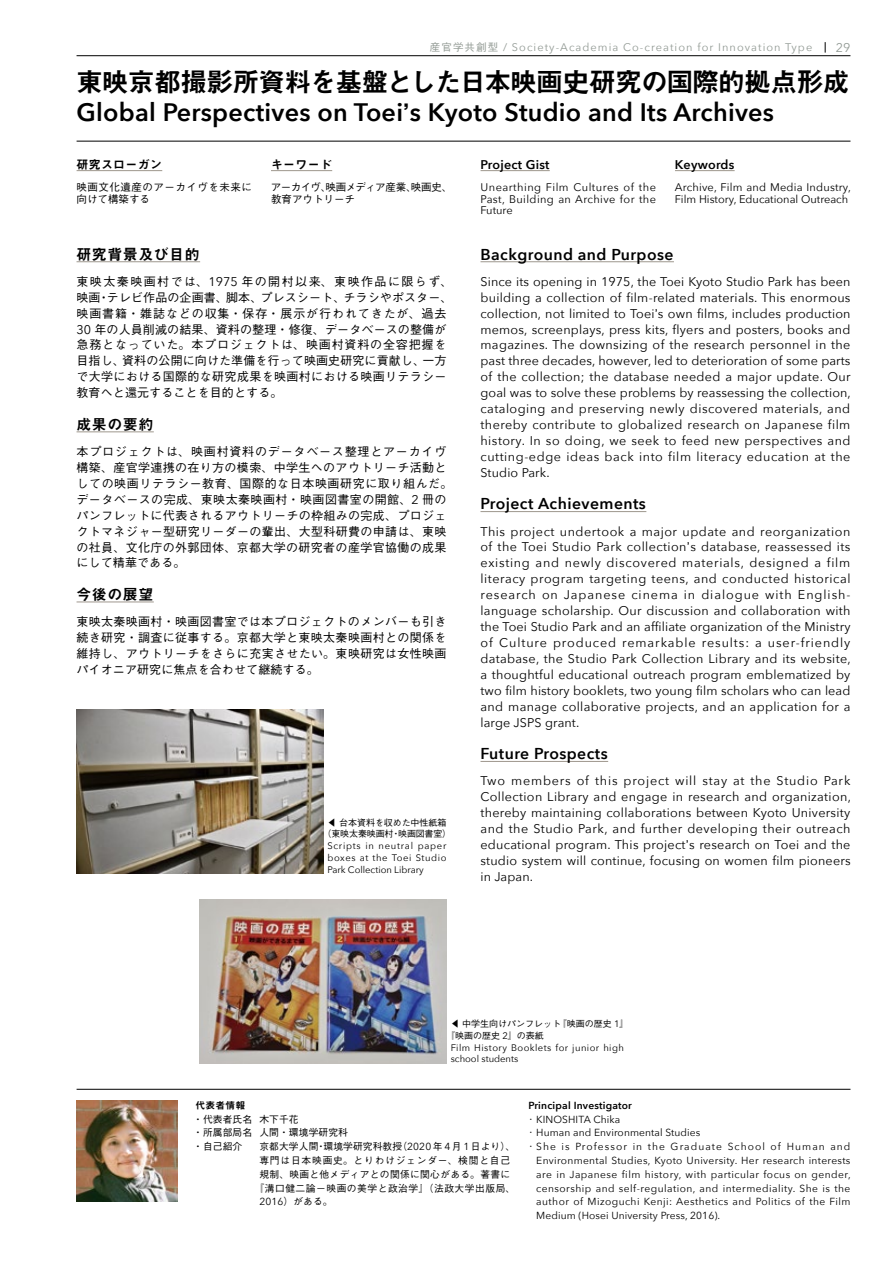
<style>
.page{position:relative;width:893px;height:1263px;background:#fff}
.page>*{position:absolute;margin:0;border:0;box-sizing:border-box;transform-origin:0 0}
.t1{font:27px "Midashi Go Pr 5 MB31";letter-spacing:-.04em;color:#000}
.t2{font:600 25.2px "Avenir Next";letter-spacing:.01em;color:#000}
.t3{font:600 15.75px "Avenir Next";letter-spacing:.03em;color:#000}
.t4{font:15px "Midashi Go Pr 5 MB31";letter-spacing:.03em;color:#000}
.t5{font:12.6px/15.9px "Avenir Next";letter-spacing:.015em;color:#000;text-align:justify}
.t6{font:600 12.6px "Avenir Next";letter-spacing:.02em;color:#000}
.t7{font:12.6px "Avenir Next";color:#929a94}
.t8{font:500 12px/15.9px "Gothic BBB Pr 5";letter-spacing:.03em;color:#000}
.t9{font:12px "Midashi Go Pr 5 MB31";letter-spacing:.02em;color:#000}
.t10{font:10.95px/11.7px "Avenir Next";letter-spacing:.015em;color:#000;text-align:justify}
.t11{font:10.95px "Avenir Next";letter-spacing:.095em;color:#929a94}
.t12{font:500 10.5px/11.7px "Gothic BBB Pr 5";letter-spacing:-.02em;color:#000}
.t13{font:500 10.5px/11.7px "Gothic BBB Pr 5";letter-spacing:.05em;color:#000}
.t14{font:10.2px "Avenir Next";letter-spacing:.045em;color:#000}
.t15{font:10.2px "Avenir Next";letter-spacing:.01em;color:#000}
.t16{font:10.2px "Avenir Next";letter-spacing:.105em;color:#000}
.t17{font:600 10.2px "Avenir Next";letter-spacing:.02em;color:#000}
.t18{font:500 9.75px/13.8px "Gothic BBB Pr 5";letter-spacing:.01em;color:#000}
.t19{font:500 9.75px "Gothic BBB Pr 5";letter-spacing:.03em;color:#000}
.t20{font:500 9.75px "Gothic BBB Pr 5";letter-spacing:.055em;color:#000}
.t21{font:500 9.75px "Gothic BBB Pr 5";letter-spacing:.08em;color:#000}
.t22{font:9.75px "Midashi Go Pr 5 MB31";letter-spacing:.02em;color:#000}
.t23{font:9.45px/11.7px "Avenir Next";letter-spacing:.045em;color:#000;text-align:justify}
.t24{font:500 9px/11.7px "Gothic BBB Pr 5";letter-spacing:-.005em;color:#000;text-align:center}
.s1{font-family:"Gothic BBB Pr 5";font-weight:500;font-size:10.5px}
.s2{font-family:"Midashi Go Pr 5 MB31";font-weight:400;font-size:24px}
.s3{font-family:"Avenir Next";font-weight:400;font-size:12.6px}
.s4{font-family:"Gothic BBB Pr 5";font-weight:500;font-size:12px}
.s5{font-family:"Avenir Next";font-weight:400;font-size:9.45px}
.s6{font-family:"Avenir Next";font-weight:400;font-size:10.2px}
.s7{font-family:"Gothic BBB Pr 5";font-weight:500;font-size:9.75px}
</style>
<div class="page">
<hr style="left:77px;top:141px;width:773px;height:1px;background:#000">
<img style="left:77px;top:1100px;width:101px;height:101px">
<hr style="left:77px;top:1089px;width:773px;height:1px;background:#000">
<hr style="left:77px;top:170px;width:85px;height:1px;background:#9e978d">
<hr style="left:481px;top:170px;width:69px;height:1px;background:#9e978d">
<hr style="left:271px;top:170px;width:61px;height:1px;background:#9e978d">
<hr style="left:675px;top:170px;width:60px;height:1px;background:#9e978d">
<hr style="left:77px;top:261px;width:123px;height:1px;background:#9e978d">
<hr style="left:77px;top:431px;width:77px;height:1px;background:#9e978d">
<hr style="left:77px;top:602px;width:77px;height:1px;background:#9e978d">
<hr style="left:480px;top:261px;width:194px;height:1px;background:#9e978d">
<hr style="left:480px;top:511px;width:166px;height:1px;background:#9e978d">
<hr style="left:480px;top:761px;width:128px;height:1px;background:#9e978d">
<img style="left:77px;top:709px;width:246px;height:165px">
<img style="left:200px;top:899px;width:246px;height:164px">
<hr style="left:77px;top:55px;width:773px;height:1px;background:#000">
<p class="t11" style="left:430px;top:38px;width:384px"><span class="s1">産官学共創型</span> / Society-Academia Co-creation for Innovation Type</p>
<p class="t7" style="left:836px;top:37px;width:16px">29</p>
<h1 class="t1" style="left:76px;top:60px;width:775px">東映京都撮影所資料を基盤とした日本映画史研究の国際的拠点形成</h1>
<h2 class="t2" style="left:77px;top:91px;width:699px">Global Perspectives on Toei<span class="s2">ʼ</span>s Kyoto Studio and Its Archives</h2>
<p class="t9" style="left:77px;top:155px;width:87px">研究スローガン</p>
<p class="t13" style="left:77px;top:180px;width:177px">映画文化遺産のアーカイヴを未来に向けて構築する</p>
<p class="t9" style="left:271px;top:155px;width:62px">キーワード</p>
<p class="t12" style="left:271px;top:180px;width:183px">アーカイヴ、映画メディア産業、映画史、教育アウトリーチ</p>
<p class="t4" style="left:77px;top:242px;width:125px">研究背景及び目的</p>
<p class="t8" style="left:77px;top:272px;width:377px">東映太秦映画村では、<span class="s3">1975</span> 年の開村以来、東映作品に限らず、映画・テレビ作品の企画書、脚本、プレスシート、チラシやポスター、映画書籍・雑誌などの収集・保存・展示が行われてきたが、過去<span class="s3">30</span> 年の人員削減の結果、資料の整理・修復、データベースの整備が急務となっていた。本プロジェクトは、映画村資料の全容把握を目指し、資料の公開に向けた準備を行って映画史研究に貢献し、一方で大学における国際的な研究成果を映画村における映画リテラシー教育へと還元することを目的とする。</p>
<p class="t4" style="left:77px;top:412px;width:78px">成果の要約</p>
<p class="t8" style="left:77px;top:442px;width:377px">本プロジェクトは、映画村資料のデータベース整理とアーカイヴ構築、産官学連携の在り方の模索、中学生へのアウトリーチ活動としての映画リテラシー教育、国際的な日本映画研究に取り組んだ。データベースの完成、東映太秦映画村・映画図書室の開館、<span class="s3">2</span> 冊のパンフレットに代表されるアウトリーチの枠組みの完成、プロジェクトマネジャー型研究リーダーの輩出、大型科研費の申請は、東映の社員、文化庁の外郭団体、京都大学の研究者の産学官協働の成果にして精華である。</p>
<p class="t4" style="left:77px;top:582px;width:78px">今後の展望</p>
<p class="t8" style="left:77px;top:612px;width:371px;text-align:justify">東映太秦映画村・映画図書室では本プロジェクトのメンバーも引き続き研究・調査に従事する。京都大学と東映太秦映画村との関係を維持し、アウトリーチをさらに充実させたい。東映研究は女性映画パイオニア研究に焦点を合わせて継続する。</p>
<p class="t24" style="left:323px;top:816px;width:130px">◀ 台本資料を収めた中性紙箱（東映太秦映画村・映画図書室）</p>
<p class="t23" style="left:327px;top:840px;width:121px">Scripts in neutral paper boxes at the Toei Studio Park Collection Library</p>
<p class="t6" style="left:481px;top:154px;width:70px">Project Gist</p>
<p class="t10" style="left:481px;top:181px;width:177px">Unearthing Film Cultures of the Past, Building an Archive for the Future</p>
<p class="t6" style="left:675px;top:154px;width:61px">Keywords</p>
<p class="t10" style="left:675px;top:181px;width:177px">Archive, Film and Media Industry,<br>Film History, Educational Outreach</p>
<p class="t3" style="left:480px;top:241px;width:195px">Background and Purpose</p>
<p class="t5" style="left:480px;top:273px;width:372px">Since its opening in 1975, the Toei Kyoto Studio Park has been building a collection of film-related materials. This enormous collection, not limited to Toei<span class="s4">ʼ</span>s own films, includes production memos, screenplays, press kits, flyers and posters, books and magazines. The downsizing of the research personnel in the past three decades, however, led to deterioration of some parts of the collection; the database needed a major update. Our goal was to solve these problems by reassessing the collection, cataloging and preserving newly discovered materials, and thereby contribute to globalized research on Japanese film history. In so doing, we seek to feed new perspectives and cutting-edge ideas back into film literacy education at the Studio Park.</p>
<p class="t3" style="left:480px;top:490px;width:167px">Project Achievements</p>
<p class="t5" style="left:480px;top:523px;width:372px">This project undertook a major update and reorganization of the Toei Studio Park collection<span class="s4">ʼ</span>s database, reassessed its existing and newly discovered materials, designed a film literacy program targeting teens, and conducted historical research on Japanese cinema in dialogue with English&shy;language scholarship. Our discussion and collaboration with the Toei Studio Park and an affiliate organization of the Ministry of Culture produced remarkable results: a user-friendly database, the Studio Park Collection Library and its website, a thoughtful educational outreach program emblematized by two film history booklets, two young film scholars who can lead and manage collaborative projects, and an application for a large JSPS grant.</p>
<p class="t3" style="left:480px;top:740px;width:129px">Future Prospects</p>
<p class="t5" style="left:480px;top:772px;width:372px">Two members of this project will stay at the Studio Park Collection Library and engage in research and organization, thereby maintaining collaborations between Kyoto University and the Studio Park, and further developing their outreach educational program. This project<span class="s4">ʼ</span>s research on Toei and the studio system will continue, focusing on women film pioneers in Japan.</p>
<p class="t24" style="left:446px;top:1017px;width:184px;text-align:left;text-indent:5px">◀ 中学生向けパンフレット『映画の歴史 <span class="s5">1</span>』『映画の歴史 <span class="s5">2</span>』の表紙</p>
<p class="t23" style="left:451px;top:1041px;width:175px">Film History Booklets for junior high school students</p>
<p class="t22" style="left:196px;top:1097px;width:51px">代表者情報</p>
<p class="t18" style="left:193px;top:1111px;width:156px">・代表者氏名 木下千花<br>・所属部局名 人間・環境学研究科・自己紹介</p>
<p class="t18" style="left:259px;top:1139px;width:257px">京都大学人間・環境学研究科教授（<span class="s6">2020</span> 年 <span class="s6">4</span> 月 <span class="s6">1</span> 日より）、</p>
<p class="t21" style="left:259px;top:1152px;width:252px">専門は日本映画史。とりわけジェンダー、検閲と自己</p>
<p class="t19" style="left:259px;top:1166px;width:252px">規制、映画と他メディアとの関係に関心がある。著書に</p>
<p class="t20" style="left:255px;top:1180px;width:262px">『溝口健二論－映画の美学と政治学』（法政大学出版局、</p>
<p class="t19" style="left:259px;top:1194px;width:75px"><span class="s6">2016</span>）がある。</p>
<p class="t17" style="left:528px;top:1096px;width:105px">Principal Investigator</p>
<p class="t15" style="left:528px;top:1110px;width:93px"><span class="s7">･</span> KINOSHITA Chika</p>
<p class="t15" style="left:528px;top:1124px;width:173px"><span class="s7">･</span> Human and Environmental Studies</p>
<p class="t16" style="left:528px;top:1138px;width:324px"><span class="s7">･</span> She is Professor in the Graduate School of Human and</p>
<p class="t14" style="left:536px;top:1152px;width:316px">Environmental Studies, Kyoto University. Her research interests</p>
<p class="t14" style="left:536px;top:1166px;width:316px">are in Japanese film history, with particular focus on gender,</p>
<p class="t14" style="left:536px;top:1179px;width:316px">censorship and self-regulation, and intermediality. She is the</p>
<p class="t14" style="left:536px;top:1193px;width:316px">author of Mizoguchi Kenji: Aesthetics and Politics of the Film</p>
<p class="t15" style="left:536px;top:1207px;width:185px">Medium (Hosei University Press, 2016).</p>
</div>
